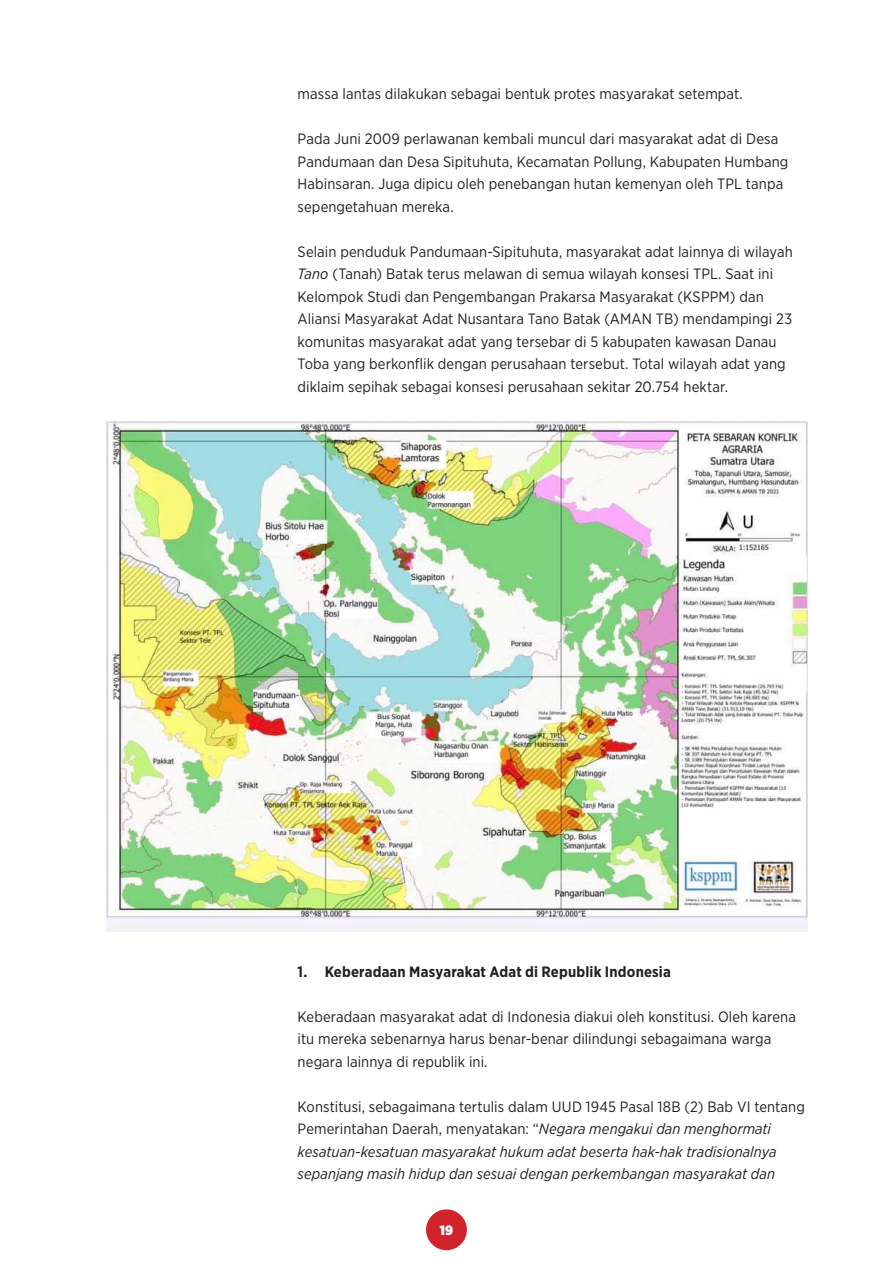
<style>
.page{position:relative;width:893px;height:1263px;background:#fff}
.page>*{position:absolute;margin:0;border:0;box-sizing:border-box;transform-origin:0 0}
.t1{font:15px/22.5px "Gotham Narrow";letter-spacing:.005em;color:#231f20}
.t2{font:italic 15px/22.5px "Gotham Narrow";letter-spacing:.005em;color:#231f20}
.t3{font:700 15px "Gotham Narrow";letter-spacing:.01em;color:#231f20}
.t4{font:900 13.5px "Gotham Narrow";color:#fff}
.s1{font-style:italic}
.s2{font-style:normal}
</style>
<div class="page">
<div style="left:426px;top:1209px;width:41px;height:41px;background:#d1232a;border-radius:50%"></div>
<img style="left:106px;top:421px;width:702px;height:510px">
<p class="t1" style="left:298px;top:82px;width:447px">massa lantas dilakukan sebagai bentuk protes masyarakat setempat.</p>
<p class="t1" style="left:298px;top:127px;width:492px">Pada Juni 2009 perlawanan kembali muncul dari masyarakat adat di Desa Pandumaan dan Desa Sipituhuta, Kecamatan Pollung, Kabupaten Humbang Habinsaran. Juga dipicu oleh penebangan hutan kemenyan oleh TPL tanpa sepengetahuan mereka.</p>
<p class="t1" style="left:298px;top:240px;width:497px">Selain penduduk Pandumaan-Sipituhuta, masyarakat adat lainnya di wilayah <span class="s1">Tano</span> (Tanah) Batak terus melawan di semua wilayah konsesi TPL. Saat ini Kelompok Studi dan Pengembangan Prakarsa Masyarakat (KSPPM) dan Aliansi Masyarakat Adat Nusantara Tano Batak (AMAN TB) mendampingi 23 komunitas masyarakat adat yang tersebar di 5 kabupaten kawasan Danau Toba yang berkonflik dengan perusahaan tersebut. Total wilayah adat yang diklaim sepihak sebagai konsesi perusahaan sekitar 20.754 hektar.</p>
<p class="t3" style="left:298px;top:962px;width:375px">1. Keberadaan Masyarakat Adat di Republik Indonesia</p>
<p class="t1" style="left:298px;top:1005px;width:500px">Keberadaan masyarakat adat di Indonesia diakui oleh konstitusi. Oleh karena itu mereka sebenarnya harus benar-benar dilindungi sebagaimana warga negara lainnya di republik ini.</p>
<p class="t2" style="left:298px;top:1095px;width:509px"><span class="s2">Konstitusi, sebagaimana tertulis dalam UUD 1945 Pasal 18B (2) Bab VI tentang Pemerintahan Daerah, menyatakan: “</span>Negara mengakui dan menghormati kesatuan-kesatuan masyarakat hukum adat beserta hak-hak tradisionalnya sepanjang masih hidup dan sesuai dengan perkembangan masyarakat dan</p>
<p class="t4" style="left:440px;top:1221px;width:15px">19</p>
</div>
